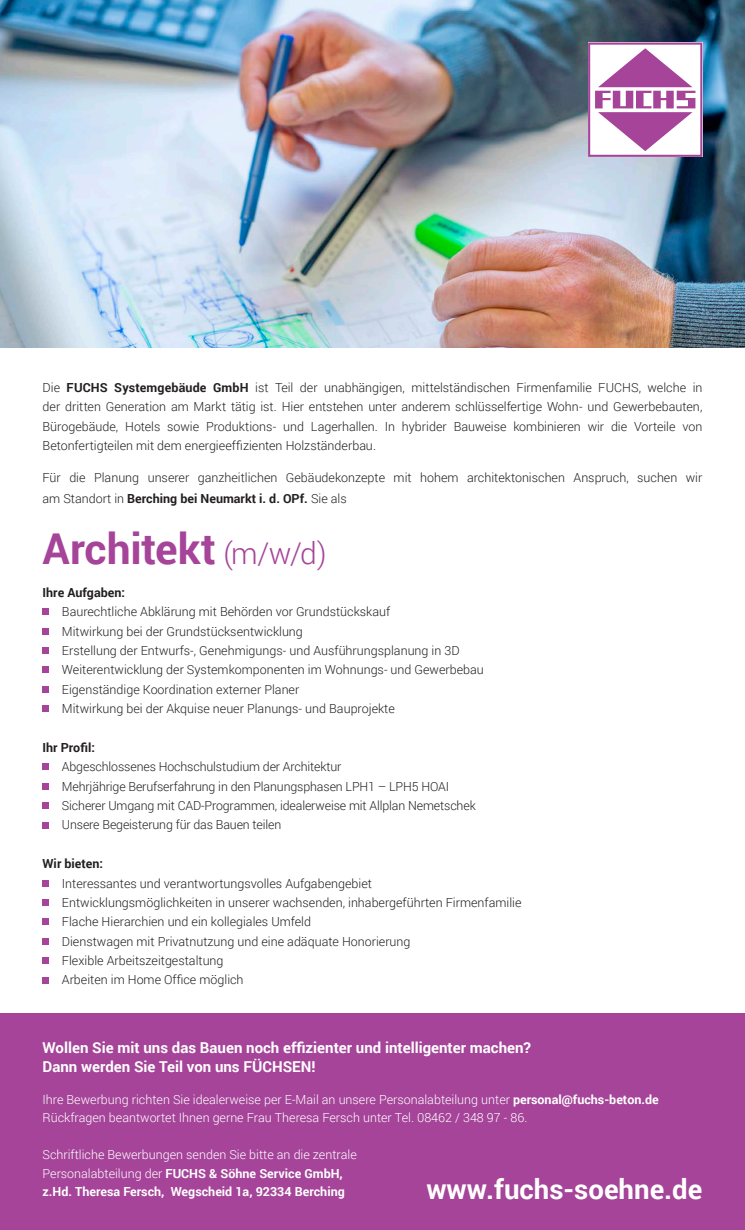
<style>
.page{position:relative;width:745px;height:1230px;background:#fff}
.page>*{position:absolute;margin:0;border:0;box-sizing:border-box;transform-origin:0 0}
.t1{font:700 42.5px "Roboto";letter-spacing:-.005em;color:#a54499}
.t2{font:700 27.5px "Roboto";color:#fff}
.Zwischenhead_LILA{font:700 15px/18.8px "Roboto";color:#fff}
.Aufzählung_Stelle{font:300 12.5px/19.4px "Roboto";color:#231f20;text-align:justify}
.t3{font:300 12.5px/18.8px "Roboto";color:#fff}
.Zwischenhead{font:700 12.5px "Roboto";color:#231f20}
.s1{font-weight:700}
.s2{font-weight:300;font-size:30px}
</style>
<div class="page">
<div style="left:43px;top:608px;width:6px;height:7px;background:#a54499"></div>
<svg style="left:43px;top:628px;width:6px;height:6px"></svg>
<div style="left:43px;top:647px;width:6px;height:7px;background:#a54499"></div>
<div style="left:43px;top:666px;width:6px;height:7px;background:#a54499"></div>
<svg style="left:43px;top:686px;width:6px;height:6px"></svg>
<div style="left:43px;top:705px;width:6px;height:7px;background:#a54499"></div>
<div style="left:43px;top:763px;width:6px;height:7px;background:#a54499"></div>
<svg style="left:43px;top:783px;width:6px;height:6px"></svg>
<div style="left:43px;top:802px;width:6px;height:7px;background:#a54499"></div>
<div style="left:43px;top:821px;width:6px;height:7px;background:#a54499"></div>
<svg style="left:43px;top:880px;width:6px;height:6px"></svg>
<svg style="left:43px;top:899px;width:6px;height:6px"></svg>
<div style="left:43px;top:918px;width:6px;height:7px;background:#a54499"></div>
<svg style="left:43px;top:938px;width:6px;height:6px"></svg>
<div style="left:43px;top:957px;width:6px;height:7px;background:#a54499"></div>
<div style="left:43px;top:976px;width:6px;height:7px;background:#a54499"></div>
<div style="left:0;top:1013px;width:744px;height:217px;background:#a54499"></div>
<img style="left:0;top:0;width:744px;height:347px">
<svg style="left:587px;top:43px;width:115px;height:114px"></svg>
<p class="Aufzählung_Stelle" style="left:43px;top:377px;width:661px">Die <span class="s1">FUCHS Systemgebäude GmbH</span> ist Teil der unabhängigen, mittelständischen Firmenfamilie FUCHS, welche in der dritten Generation am Markt tätig ist. Hier entstehen unter anderem schlüsselfertige Wohn- und Gewerbebauten, Bürogebäude, Hotels sowie Produktions- und Lagerhallen. In hybrider Bauweise kombinieren wir die Vorteile von Betonfertigteilen mit dem energieeffizienten Holzständerbau.</p>
<p class="Aufzählung_Stelle" style="left:43px;top:467px;width:661px;line-height:20.5px">Für die Planung unserer ganzheitlichen Gebäudekonzepte mit hohem architektonischen Anspruch, suchen wir am Standort in <span class="s1">Berching bei Neumarkt i. d. OPf.</span> Sie als</p>
<p class="t1" style="left:43px;top:519px;width:285px">Architekt <span class="s2">(m/w/d)</span></p>
<p class="Zwischenhead" style="left:43px;top:583px;width:84px">Ihre Aufgaben:</p>
<p class="Aufzählung_Stelle" style="left:62px;top:601px;width:329px">Baurechtliche Abklärung mit Behörden vor Grundstückskauf</p>
<p class="Aufzählung_Stelle" style="left:62px;top:621px;width:242px">Mitwirkung bei der Grundstücksentwicklung</p>
<p class="Aufzählung_Stelle" style="left:62px;top:640px;width:399px">Erstellung der Entwurfs-, Genehmigungs- und Ausführungsplanung in 3D</p>
<p class="Aufzählung_Stelle" style="left:62px;top:660px;width:423px">Weiterentwicklung der Systemkomponenten im Wohnungs- und Gewerbebau</p>
<p class="Aufzählung_Stelle" style="left:62px;top:679px;width:239px">Eigenständige Koordination externer Planer</p>
<p class="Aufzählung_Stelle" style="left:62px;top:698px;width:334px">Mitwirkung bei der Akquise neuer Planungs- und Bauprojekte</p>
<p class="Zwischenhead" style="left:43px;top:738px;width:54px">Ihr Profil:</p>
<p class="Aufzählung_Stelle" style="left:62px;top:756px;width:281px">Abgeschlossenes Hochschulstudium der Architektur</p>
<p class="Aufzählung_Stelle" style="left:62px;top:776px;width:388px">Mehrjährige Berufserfahrung in den Planungsphasen LPH1 – LPH5 HOAI</p>
<p class="Aufzählung_Stelle" style="left:62px;top:795px;width:415px">Sicherer Umgang mit CAD-Programmen, idealerweise mit Allplan Nemetschek</p>
<p class="Aufzählung_Stelle" style="left:62px;top:815px;width:221px">Unsere Begeisterung für das Bauen teilen</p>
<p class="Zwischenhead" style="left:43px;top:855px;width:62px">Wir bieten:</p>
<p class="Aufzählung_Stelle" style="left:62px;top:873px;width:311px">Interessantes und verantwortungsvolles Aufgabengebiet</p>
<p class="Aufzählung_Stelle" style="left:62px;top:892px;width:461px">Entwicklungsmöglichkeiten in unserer wachsenden, inhabergeführten Firmenfamilie</p>
<p class="Aufzählung_Stelle" style="left:62px;top:911px;width:250px">Flache Hierarchien und ein kollegiales Umfeld</p>
<p class="Aufzählung_Stelle" style="left:62px;top:931px;width:350px">Dienstwagen mit Privatnutzung und eine adäquate Honorierung</p>
<p class="Aufzählung_Stelle" style="left:62px;top:950px;width:163px">Flexible Arbeitszeitgestaltung</p>
<p class="Aufzählung_Stelle" style="left:62px;top:970px;width:183px">Arbeiten im Home Office möglich</p>
<p class="Zwischenhead_LILA" style="left:43px;top:1037px;width:489px">Wollen Sie mit uns das Bauen noch effizienter und intelligenter machen?<br>Dann werden Sie Teil von uns FÜCHSEN!</p>
<p class="t3" style="left:43px;top:1089px;width:617px">Ihre Bewerbung richten Sie idealerweise per E-Mail an unsere Personalabteilung unter <span class="s1">personal@fuchs-beton.de<br></span>Rückfragen beantwortet Ihnen gerne Frau Theresa Fersch unter Tel. 08462 / 348 97 - 86.</p>
<p class="t3" style="left:43px;top:1144px;width:315px">Schriftliche Bewerbungen senden Sie bitte an die zentrale<br>Personalabteilung der <span class="s1">FUCHS &amp; Söhne Service GmbH, z.Hd. Theresa Fersch, Wegscheid 1a, 92334 Berching</span></p>
<p class="t2" style="left:426px;top:1169px;width:277px">www.fuchs-soehne.de</p>
</div>
